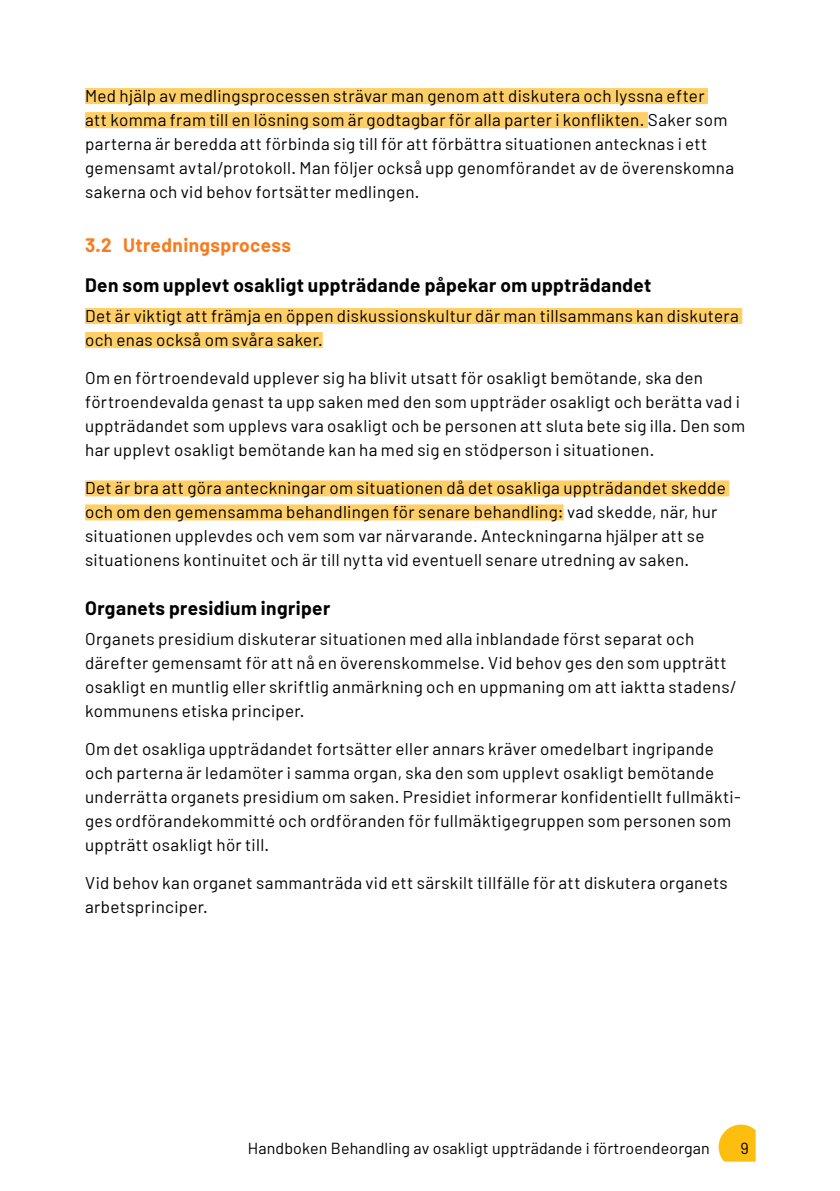
<style>
.page{position:relative;width:840px;height:1191px;background:#fff}
.page>*{position:absolute;margin:0;border:0;box-sizing:border-box;transform-origin:0 0}
.t1{font:700 19px "Barlow";letter-spacing:.02em;color:#000}
.t2{font:700 19px "Barlow";letter-spacing:.02em;color:#f57d20}
.t3{font:17px/24px "Barlow";letter-spacing:.02em;color:#000}
.t4{font:16px "Barlow";letter-spacing:.01em;color:#000}
</style>
<div class="page">
<svg style="left:718px;top:1124px;width:37px;height:37px"></svg>
<div style="left:85px;top:88px;width:622px;height:16px;background:#ffcf67"></div>
<div style="left:85px;top:112px;width:562px;height:16px;background:#ffcf67"></div>
<div style="left:85px;top:308px;width:657px;height:16px;background:#ffcf67"></div>
<div style="left:85px;top:332px;width:237px;height:16px;background:#ffcf67"></div>
<div style="left:85px;top:480px;width:643px;height:16px;background:#ffcf67"></div>
<div style="left:85px;top:504px;width:478px;height:16px;background:#ffcf67"></div>
<p class="t3" style="left:85px;top:83px;width:650px">Med hjälp av medlingsprocessen strävar man genom att diskutera och lyssna efter<br>att komma fram till en lösning som är godtagbar för alla parter i konflikten. Saker som parterna är beredda att förbinda sig till för att förbättra situationen antecknas i ett gemensamt avtal/protokoll. Man följer också upp genomförandet av de överenskomna sakerna och vid behov fortsätter medlingen.</p>
<p class="t2" style="left:85px;top:234px;width:207px">3.2 Utredningsprocess</p>
<p class="t1" style="left:85px;top:274px;width:567px">Den som upplevt osakligt uppträdande påpekar om uppträdandet</p>
<p class="t3" style="left:85px;top:303px;width:655px">Det är viktigt att främja en öppen diskussionskultur där man tillsammans kan diskutera och enas också om svåra saker.</p>
<p class="t3" style="left:85px;top:366px;width:661px">Om en förtroendevald upplever sig ha blivit utsatt för osakligt bemötande, ska den förtroendevalda genast ta upp saken med den som uppträder osakligt och berätta vad i uppträdandet som upplevs vara osakligt och be personen att sluta bete sig illa. Den som har upplevt osakligt bemötande kan ha med sig en stödperson i situationen.</p>
<p class="t3" style="left:85px;top:476px;width:642px">Det är bra att göra anteckningar om situationen då det osakliga uppträdandet skedde och om den gemensamma behandlingen för senare behandling: vad skedde, när, hur situationen upplevdes och vem som var närvarande. Anteckningarna hjälper att se situationens kontinuitet och är till nytta vid eventuell senare utredning av saken.</p>
<p class="t1" style="left:85px;top:596px;width:246px">Organets presidium ingriper</p>
<p class="t3" style="left:85px;top:626px;width:652px">Organets presidium diskuterar situationen med alla inblandade först separat och därefter gemensamt för att nå en överenskommelse. Vid behov ges den som uppträtt osakligt en muntlig eller skriftlig anmärkning och en uppmaning om att iaktta stadens/ kommunens etiska principer.</p>
<p class="t3" style="left:85px;top:736px;width:656px">Om det osakliga uppträdandet fortsätter eller annars kräver omedelbart ingripande och parterna är ledamöter i samma organ, ska den som upplevt osakligt bemötande underrätta organets presidium om saken. Presidiet informerar konfidentiellt fullmäkti&shy;ges ordförandekommitté och ordföranden för fullmäktigegruppen som personen som uppträtt osakligt hör till.</p>
<p class="t3" style="left:85px;top:870px;width:643px">Vid behov kan organet sammanträda vid ett särskilt tillfälle för att diskutera organets arbetsprinciper.</p>
<p class="t4" style="left:248px;top:1138px;width:463px">Handboken Behandling av osakligt uppträdande i förtroendeorgan</p>
<p class="t4" style="left:740px;top:1138px;width:10px">9</p>
</div>
